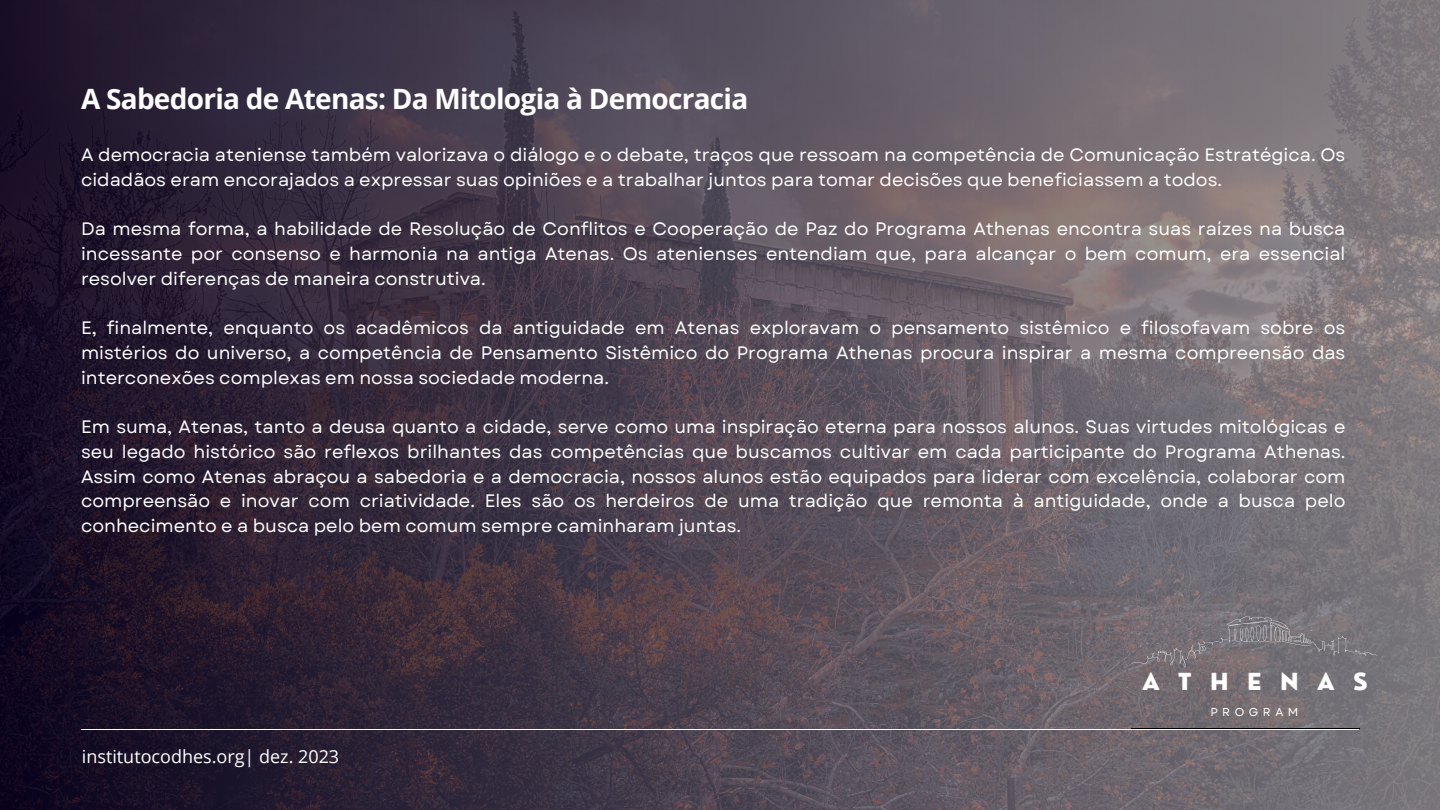
<style>
.page{position:relative;width:1440px;height:810px;background:#fff}
.page>*{position:absolute;margin:0;border:0;box-sizing:border-box;transform-origin:0 0}
.t1{font:700 28px "Open Sans";letter-spacing:-.025em;color:#fff}
.t2{font:800 22.9px "Nourd";letter-spacing:.8em;color:#fff}
.t3{font:18px/24.8px "Garet";color:#fff;text-align:justify}
.t4{font:18px "Open Sans";color:#fff}
.t5{font:11.5px "Garet";letter-spacing:.4em;color:#fff}
</style>
<div class="page">
<img style="left:0;top:0;width:1440px;height:810px">
<hr style="left:82px;top:729px;width:1277px;height:1px;background:#fff">
<hr style="left:1131px;top:729px;width:229px;height:1px;background:#000">
<svg style="left:1131px;top:616px;width:246px;height:51px"></svg>
<p class="t1" style="left:81px;top:79px;width:669px">A Sabedoria de Atenas: Da Mitologia à Democracia</p>
<p class="t3" style="left:81px;top:142px;width:1266px">A democracia ateniense também valorizava o diálogo e o debate, traços que ressoam na competência de Comunicação Estratégica. Os cidadãos eram encorajados a expressar suas opiniões e a trabalhar juntos para tomar decisões que beneficiassem a todos.</p>
<p class="t3" style="left:81px;top:217px;width:1266px">Da mesma forma, a habilidade de Resolução de Conflitos e Cooperação de Paz do Programa Athenas encontra suas raízes na busca incessante por consenso e harmonia na antiga Atenas. Os atenienses entendiam que, para alcançar o bem comum, era essencial resolver diferenças de maneira construtiva.</p>
<p class="t3" style="left:81px;top:316px;width:1266px">E, finalmente, enquanto os acadêmicos da antiguidade em Atenas exploravam o pensamento sistêmico e filosofavam sobre os mistérios do universo, a competência de Pensamento Sistêmico do Programa Athenas procura inspirar a mesma compreensão das interconexões complexas em nossa sociedade moderna.</p>
<p class="t3" style="left:81px;top:415px;width:1266px">Em suma, Atenas, tanto a deusa quanto a cidade, serve como uma inspiração eterna para nossos alunos. Suas virtudes mitológicas e seu legado histórico são reflexos brilhantes das competências que buscamos cultivar em cada participante do Programa Athenas.<br>Assim como Atenas abraçou a sabedoria e a democracia, nossos alunos estão equipados para liderar com excelência, colaborar com compreensão e inovar com criatividade. Eles são os herdeiros de uma tradição que remonta à antiguidade, onde a busca pelo conhecimento e a busca pelo bem comum sempre caminharam juntas.</p>
<p class="t4" style="left:82px;top:744px;width:259px">institutocodhes.org| dez. 2023</p>
<p class="t2" style="left:1142px;top:667px;width:227px">ATHENAS</p>
<p class="t5" style="left:1210px;top:703px;width:90px">PROGRAM</p>
</div>
